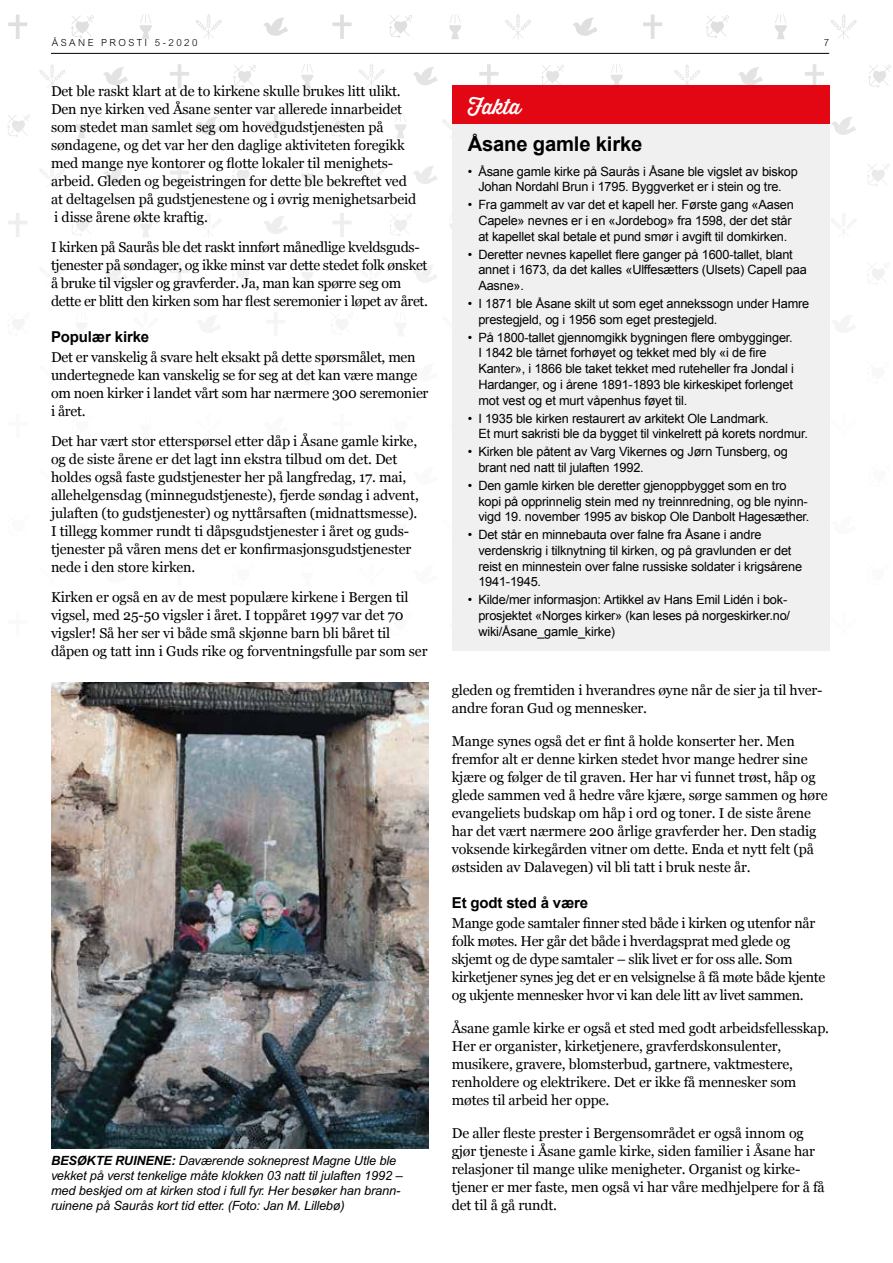
<style>
.page{position:relative;width:893px;height:1263px;background:#fff}
.page>*{position:absolute;margin:0;border:0;box-sizing:border-box;transform-origin:0 0}
.t1{font:21px "Thirsty Rough Reg";letter-spacing:-.01em;color:#fff}
.t2{font:700 20.25px "Arial";letter-spacing:-.01em;color:#000}
.t3{font:700 15px "Arial";letter-spacing:-.01em;color:#000}
.t4{font:14.25px/18px "Georgia";letter-spacing:-.01em;color:#000}
.t5{font:12.75px/15.8px "Arial";letter-spacing:-.015em;color:#000}
.t6{font:italic 12.75px/15px "Arial";letter-spacing:-.01em;color:#000}
.t7{font:300 9.75px "Arial";letter-spacing:.25em;color:#000}
.s1{font-weight:700}
</style>
<div class="page">
<svg style="left:8px;top:15px;width:19px;height:24px"></svg>
<svg style="left:140px;top:14px;width:12px;height:25px"></svg>
<svg style="left:332px;top:15px;width:20px;height:24px"></svg>
<svg style="left:170px;top:64px;width:19px;height:24px"></svg>
<svg style="left:301px;top:64px;width:12px;height:25px"></svg>
<svg style="left:266px;top:114px;width:19px;height:24px"></svg>
<svg style="left:395px;top:114px;width:12px;height:24px"></svg>
<svg style="left:76px;top:114px;width:12px;height:24px"></svg>
<svg style="left:170px;top:163px;width:19px;height:24px"></svg>
<svg style="left:301px;top:163px;width:12px;height:24px"></svg>
<svg style="left:8px;top:213px;width:19px;height:24px"></svg>
<svg style="left:140px;top:213px;width:12px;height:24px"></svg>
<svg style="left:332px;top:213px;width:20px;height:24px"></svg>
<svg style="left:170px;top:262px;width:19px;height:24px"></svg>
<svg style="left:302px;top:263px;width:11px;height:23px"></svg>
<svg style="left:274px;top:312px;width:3px;height:8px"></svg>
<svg style="left:264px;top:18px;width:24px;height:18px"></svg>
<svg style="left:413px;top:67px;width:25px;height:18px"></svg>
<svg style="left:103px;top:67px;width:25px;height:18px"></svg>
<svg style="left:197px;top:117px;width:24px;height:18px"></svg>
<svg style="left:103px;top:166px;width:25px;height:18px"></svg>
<svg style="left:413px;top:166px;width:24px;height:18px"></svg>
<svg style="left:264px;top:216px;width:24px;height:18px"></svg>
<svg style="left:104px;top:265px;width:23px;height:18px"></svg>
<svg style="left:414px;top:265px;width:23px;height:18px"></svg>
<svg style="left:207px;top:316px;width:9px;height:4px"></svg>
<svg style="left:71px;top:214px;width:23px;height:22px"></svg>
<svg style="left:389px;top:213px;width:23px;height:23px"></svg>
<svg style="left:330px;top:114px;width:23px;height:23px"></svg>
<svg style="left:7px;top:114px;width:23px;height:23px"></svg>
<svg style="left:71px;top:15px;width:23px;height:23px"></svg>
<svg style="left:389px;top:15px;width:23px;height:23px"></svg>
<svg style="left:232px;top:263px;width:22px;height:21px"></svg>
<svg style="left:232px;top:164px;width:23px;height:22px"></svg>
<svg style="left:233px;top:65px;width:23px;height:23px"></svg>
<svg style="left:449px;top:14px;width:12px;height:25px"></svg>
<svg style="left:479px;top:64px;width:19px;height:21px"></svg>
<svg style="left:611px;top:64px;width:12px;height:21px"></svg>
<svg style="left:449px;top:215px;width:3px;height:14px"></svg>
<svg style="left:573px;top:18px;width:25px;height:18px"></svg>
<svg style="left:541px;top:65px;width:23px;height:20px"></svg>
<svg style="left:360px;top:262px;width:22px;height:19px"></svg>
<svg style="left:41px;top:262px;width:24px;height:19px"></svg>
<svg style="left:196px;top:213px;width:25px;height:24px"></svg>
<svg style="left:39px;top:163px;width:26px;height:24px"></svg>
<svg style="left:359px;top:163px;width:25px;height:25px"></svg>
<svg style="left:442px;top:119px;width:10px;height:18px"></svg>
<svg style="left:133px;top:114px;width:26px;height:24px"></svg>
<svg style="left:39px;top:64px;width:26px;height:25px"></svg>
<svg style="left:359px;top:63px;width:25px;height:26px"></svg>
<svg style="left:505px;top:14px;width:26px;height:25px"></svg>
<svg style="left:196px;top:14px;width:26px;height:25px"></svg>
<svg style="left:643px;top:15px;width:19px;height:24px"></svg>
<svg style="left:775px;top:14px;width:12px;height:25px"></svg>
<svg style="left:805px;top:64px;width:19px;height:21px"></svg>
<svg style="left:738px;top:67px;width:25px;height:18px"></svg>
<svg style="left:832px;top:117px;width:24px;height:18px"></svg>
<svg style="left:842px;top:316px;width:9px;height:4px"></svg>
<svg style="left:706px;top:15px;width:23px;height:23px"></svg>
<svg style="left:867px;top:263px;width:23px;height:21px"></svg>
<svg style="left:867px;top:164px;width:23px;height:22px"></svg>
<svg style="left:868px;top:65px;width:23px;height:23px"></svg>
<svg style="left:831px;top:213px;width:25px;height:24px"></svg>
<svg style="left:674px;top:64px;width:26px;height:21px"></svg>
<svg style="left:831px;top:14px;width:26px;height:25px"></svg>
<img style="left:51px;top:682px;width:377px;height:466px">
<div style="left:452px;top:115px;width:377px;height:535px;background:#f0f0f0"></div>
<div style="left:452px;top:85px;width:377px;height:38px;background:#e30613"></div>
<hr style="left:51px;top:53px;width:778px;height:1px;background:#000">
<p class="t7" style="left:52px;top:37px;width:147px">ÅSANE PROSTI 5-2020</p>
<p class="t7" style="left:824px;top:37px;width:7px">7</p>
<p class="t4" style="left:51px;top:81px;width:367px">Det ble raskt klart at de to kirkene skulle brukes litt ulikt.<br>Den nye kirken ved Åsane senter var allerede innarbeidet som stedet man samlet seg om hovedgudstjenesten på søndagene, og det var her den daglige aktiviteten foregikk med mange nye kontorer og flotte lokaler til menighets&shy;arbeid. Gleden og begeistringen for dette ble bekreftet ved at deltagelsen på gudstjenestene og i øvrig menighetsarbeid i disse årene økte kraftig.</p>
<p class="t4" style="left:51px;top:237px;width:378px">I kirken på Saurås ble det raskt innført månedlige kveldsguds&shy;tjenester på søndager, og ikke minst var dette stedet folk ønsket å bruke til vigsler og gravferder. Ja, man kan spørre seg om dette er blitt den kirken som har flest seremonier i løpet av året.</p>
<p class="t3" style="left:51px;top:327px;width:100px">Populær kirke</p>
<p class="t4" style="left:51px;top:347px;width:379px">Det er vanskelig å svare helt eksakt på dette spørsmålet, men undertegnede kan vanskelig se for seg at det kan være mange om noen kirker i landet vårt som har nærmere 300 seremonier i året.</p>
<p class="t4" style="left:51px;top:431px;width:369px">Det har vært stor etterspørsel etter dåp i Åsane gamle kirke, og de siste årene er det lagt inn ekstra tilbud om det. Det holdes også faste gudstjenester her på langfredag, 17. mai, allehelgensdag (minnegudstjeneste), fjerde søndag i advent, julaften (to gudstjenester) og nyttårsaften (midnattsmesse).<br>I tillegg kommer rundt ti dåpsgudstjenester i året og guds&shy;tjenester på våren mens det er konfirmasjonsgudstjenester nede i den store kirken.</p>
<p class="t4" style="left:51px;top:587px;width:378px">Kirken er også en av de mest populære kirkene i Bergen til vigsel, med 25-50 vigsler i året. I toppåret 1997 var det 70 vigsler! Så her ser vi både små skjønne barn bli båret til dåpen og tatt inn i Guds rike og forventningsfulle par som ser</p>
<p class="t6" style="left:51px;top:1152px;width:353px"><span class="s1">BESØKTE RUINENE:</span> Daværende sokneprest Magne Utle ble vekket på verst tenkelige måte klokken 03 natt til julaften 1992 – med beskjed om at kirken stod i full fyr. Her besøker han brann&shy;ruinene på Saurås kort tid etter. (Foto: Jan M. Lillebø)</p>
<h1 class="t1" style="left:468px;top:91px;width:55px">Fakta</h1>
<h2 class="t2" style="left:468px;top:131px;width:176px">Åsane gamle kirke</h2>
<p class="t5" style="left:468px;top:163px;width:332px;text-align:center">• Åsane gamle kirke på Saurås i Åsane ble vigslet av biskop<br>Johan Nordahl Brun i 1795. Byggverket er i stein og tre.</p>
<p class="t5" style="left:478px;top:197px;width:317px;text-indent:-11px">• Fra gammelt av var det et kapell her. Første gang «Aasen<br>Capele» nevnes er i en «Jordebog» fra 1598, der det står at kapellet skal betale et pund smør i avgift til domkirken.</p>
<p class="t5" style="left:478px;top:246px;width:330px;text-indent:-11px">• Deretter nevnes kapellet flere ganger på 1600-tallet, blant annet i 1673, da det kalles «Ulffesætters (Ulsets) Capell paa<br>Aasne».</p>
<p class="t5" style="left:478px;top:296px;width:332px;text-indent:-11px">• I 1871 ble Åsane skilt ut som eget annekssogn under Hamre prestegjeld, og i 1956 som eget prestegjeld.</p>
<p class="t5" style="left:478px;top:329px;width:317px;text-indent:-11px">• På 1800-tallet gjennomgikk bygningen flere ombygginger.<br>I 1842 ble tårnet forhøyet og tekket med bly «i de fire Kanter», i 1866 ble taket tekket med ruteheller fra Jondal i Hardanger, og i årene 1891-1893 ble kirkeskipet forlenget mot vest og et murt våpenhus føyet til.</p>
<p class="t5" style="left:478px;top:410px;width:331px;text-indent:-11px">• I 1935 ble kirken restaurert av arkitekt Ole Landmark.<br>Et murt sakristi ble da bygget til vinkelrett på korets nordmur.</p>
<p class="t5" style="left:478px;top:444px;width:311px;text-indent:-11px">• Kirken ble påtent av Varg Vikernes og Jørn Tunsberg, og brant ned natt til julaften 1992.</p>
<p class="t5" style="left:478px;top:478px;width:333px;text-indent:-11px">• Den gamle kirken ble deretter gjenoppbygget som en tro kopi på opprinnelig stein med ny treinnredning, og ble nyinn&shy;vigd 19. november 1995 av biskop Ole Danbolt Hagesæther.</p>
<p class="t5" style="left:478px;top:527px;width:325px;text-indent:-11px">• Det står en minnebauta over falne fra Åsane i andre verdenskrig i tilknytning til kirken, og på gravlunden er det reist en minnestein over falne russiske soldater i krigsårene 1941-1945.</p>
<p class="t5" style="left:478px;top:592px;width:313px;text-indent:-11px">• Kilde/mer informasjon: Artikkel av Hans Emil Lidén i bok&shy;prosjektet «Norges kirker» (kan leses på norgeskirker.no/ wiki/Åsane_gamle_kirke)</p>
<p class="t4" style="left:452px;top:680px;width:371px">gleden og fremtiden i hverandres øyne når de sier ja til hver&shy;andre foran Gud og mennesker.</p>
<p class="t4" style="left:452px;top:731px;width:377px">Mange synes også det er fint å holde konserter her. Men fremfor alt er denne kirken stedet hvor mange hedrer sine kjære og følger de til graven. Her har vi funnet trøst, håp og glede sammen ved å hedre våre kjære, sørge sammen og høre evangeliets budskap om håp i ord og toner. I de siste årene har det vært nærmere 200 årlige gravferder her. Den stadig voksende kirkegården vitner om dette. Enda et nytt felt (på østsiden av Dalavegen) vil bli tatt i bruk neste år.</p>
<p class="t3" style="left:452px;top:893px;width:138px">Et godt sted å være</p>
<p class="t4" style="left:452px;top:913px;width:375px">Mange gode samtaler finner sted både i kirken og utenfor når folk møtes. Her går det både i hverdagsprat med glede og skjemt og de dype samtaler – slik livet er for oss alle. Som kirketjener synes jeg det er en velsignelse å få møte både kjente og ukjente mennesker hvor vi kan dele litt av livet sammen.</p>
<p class="t4" style="left:452px;top:1018px;width:379px">Åsane gamle kirke er også et sted med godt arbeidsfellesskap.<br>Her er organister, kirketjenere, gravferdskonsulenter, musikere, gravere, blomsterbud, gartnere, vaktmestere, renholdere og elektrikere. Det er ikke få mennesker som møtes til arbeid her oppe.</p>
<p class="t4" style="left:452px;top:1123px;width:374px">De aller fleste prester i Bergensområdet er også innom og gjør tjeneste i Åsane gamle kirke, siden familier i Åsane har relasjoner til mange ulike menigheter. Organist og kirke&shy;tjener er mer faste, men også vi har våre medhjelpere for å få det til å gå rundt.</p>
</div>
